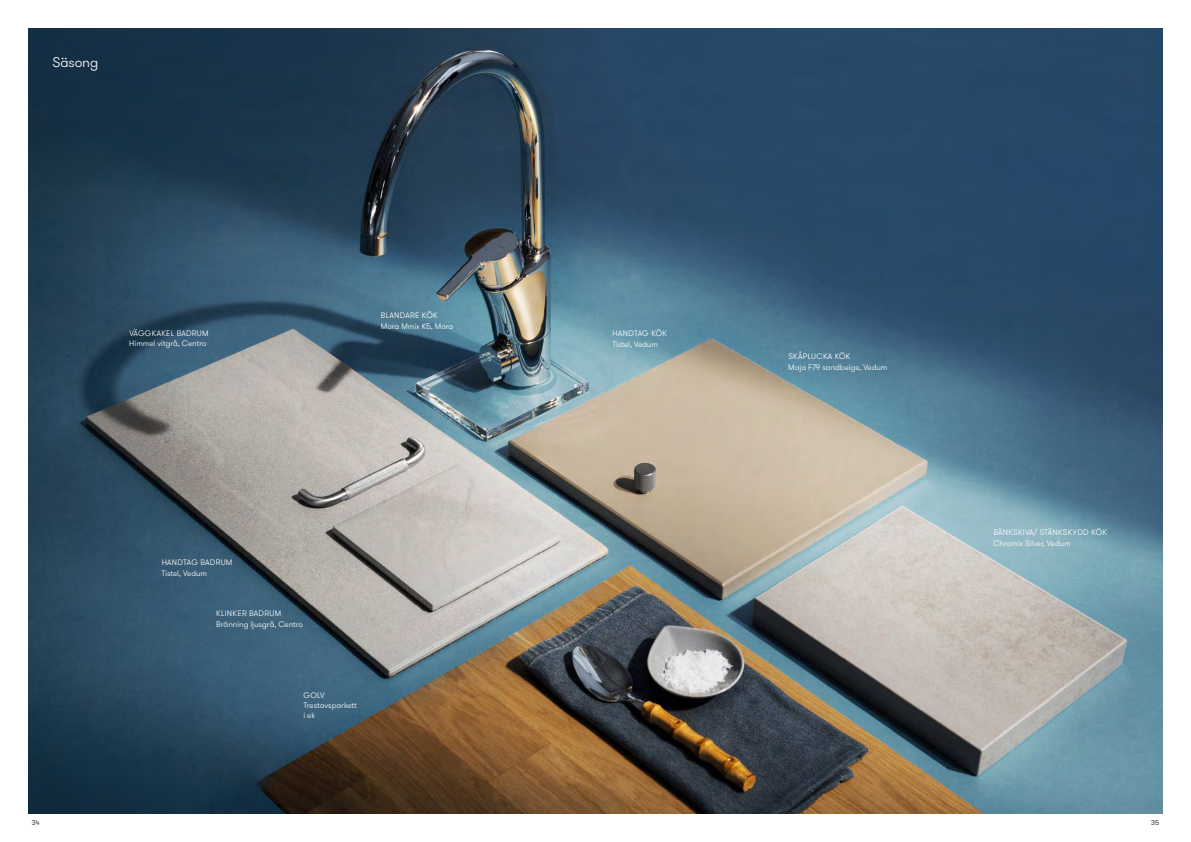
<style>
.page{position:relative;width:1191px;height:842px;background:#fff}
.page>*{position:absolute;margin:0;border:0;box-sizing:border-box;transform-origin:0 0}
.t1{font:300 14px "GT Walsheim";letter-spacing:-.01em;color:#fff}
.t2{font:300 8px/11px "GT Walsheim";color:#fff}
.t3{font:300 7px "GT Walsheim";color:#000}
</style>
<div class="page">
<img style="left:28px;top:28px;width:1134px;height:786px">
<h1 class="t1" style="left:52px;top:54px;width:47px">Säsong</h1>
<p class="t2" style="left:129px;top:328px;width:81px;line-height:10px">VÄGGKAKEL BADRUM<br>Himmel vitgrå, Centro</p>
<p class="t2" style="left:381px;top:310px;width:74px">BLANDARE KÖK<br>Mora Mmix K5, Mora</p>
<p class="t2" style="left:162px;top:557px;width:72px">HANDTAG BADRUM<br>Tistel, Vedum</p>
<p class="t2" style="left:216px;top:608px;width:88px">KLINKER BADRUM<br>Bränning ljusgrå, Centro</p>
<p class="t2" style="left:303px;top:691px;width:55px;line-height:10px">GOLV<br>Trestavsparkett i ek</p>
<p class="t2" style="left:612px;top:328px;width:56px">HANDTAG KÖK<br>Tistel, Vedum</p>
<p class="t2" style="left:788px;top:351px;width:101px">SKÅPLUCKA KÖK<br>Maja F79 sandbeige, Vedum</p>
<p class="t2" style="left:993px;top:527px;width:115px">BÄNKSKIVA/ STÄNKSKYDD KÖK<br>Chromix Silver, Vedum</p>
<p class="t3" style="left:32px;top:819px;width:9px">34</p>
<p class="t3" style="left:1151px;top:819px;width:9px">35</p>
</div>
